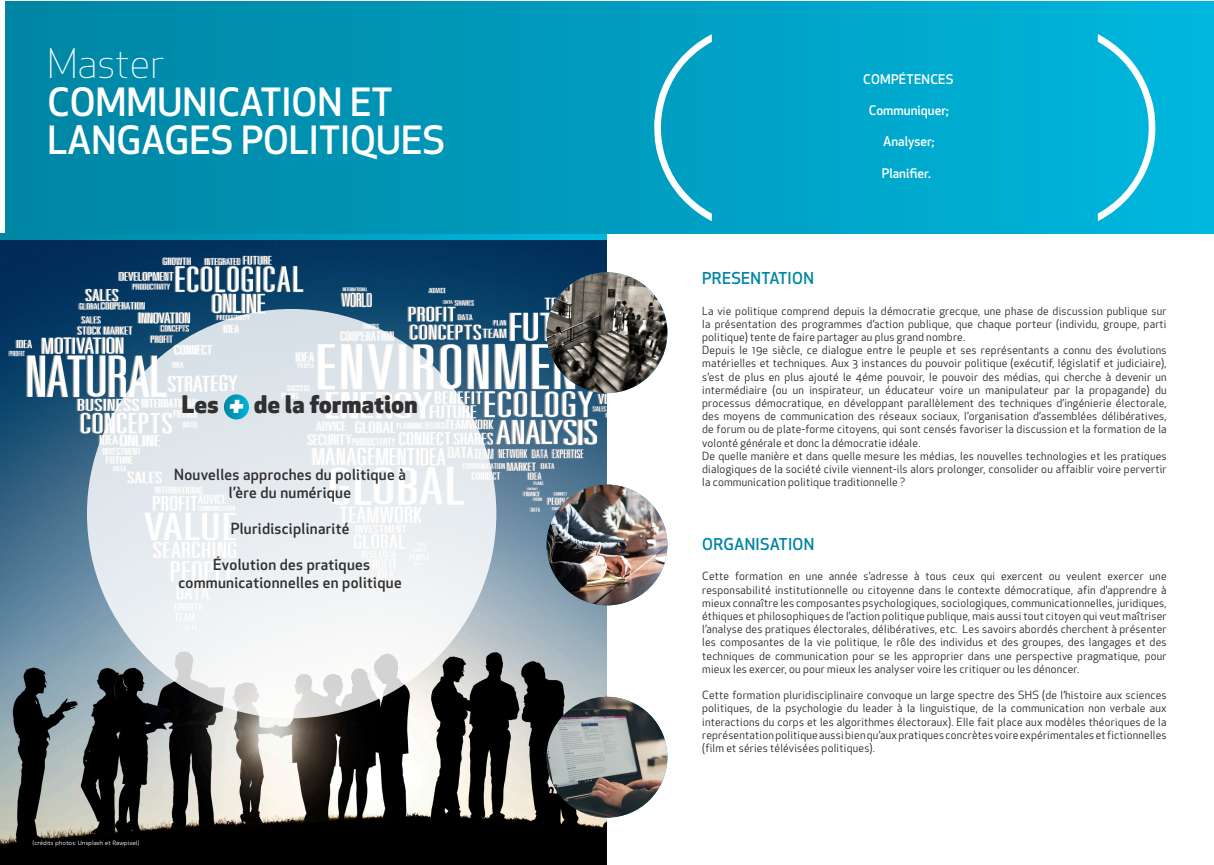
<style>
.page{position:relative;width:1214px;height:865px;background:#fff}
.page>*{position:absolute;margin:0;border:0;box-sizing:border-box;transform-origin:0 0}
.t1{font:300 40px "Apex New";color:#fff}
.t2{font:500 38px "Apex New";color:#fff}
.t3{font:italic 800 25.3px "Apex New";color:#fff}
.t4{font:800 23.6px "Apex New";letter-spacing:.02em;color:#312f30}
.t5{font:500 16px "Apex New";letter-spacing:.02em;color:#0085a3}
.t6{font:500 15px/18px "Apex New";letter-spacing:.02em;color:#312f30;text-align:center}
.t7{font:500 13px "Apex New";color:#fff}
.t8{font:500 13px "Apex New";letter-spacing:.02em;color:#fff}
.t9{font:11px/13.2px "Apex New";letter-spacing:.02em;color:#231f20;text-align:justify}
.t10{font:6px "Brother 1816 Book";color:#fff}
</style>
<div class="page">
<div style="left:6px;top:2px;width:1207px;height:232px;background:linear-gradient(to right,#0084a2,#00b6dd)"></div>
<img style="left:0;top:240px;width:607px;height:625px">
<img style="left:546px;top:272px;width:121px;height:121px;border-radius:60px">
<img style="left:546px;top:484px;width:121px;height:121px;border-radius:60px">
<img style="left:546px;top:696px;width:121px;height:121px;border-radius:60px">
<svg style="left:654px;top:34px;width:57px;height:187px;background:#22acca"></svg>
<svg style="left:1097px;top:34px;width:58px;height:187px;background:#21bdde"></svg>
<svg style="left:87px;top:309px;width:409px;height:409px"></svg>
<svg style="left:224px;top:394px;width:25px;height:25px"></svg>
<p class="t1" style="left:47px;top:39px;width:119px">Master</p>
<p class="t2" style="left:47px;top:77px;width:347px">COMMUNICATION ET</p>
<p class="t2" style="left:47px;top:115px;width:399px">LANGAGES POLITIQUES</p>
<p class="t4" style="left:182px;top:388px;width:38px">Les</p>
<p class="t3" style="left:229px;top:388px;width:17px">+</p>
<p class="t4" style="left:254px;top:388px;width:165px">de la formation</p>
<p class="t6" style="left:174px;top:465px;width:233px">Nouvelles approches du politique à l’ère du numérique</p>
<p class="t6" style="left:231px;top:519px;width:120px">Pluridisciplinarité</p>
<p class="t6" style="left:178px;top:555px;width:225px">Évolution des pratiques communicationnelles en politique</p>
<p class="t10" style="left:33px;top:838px;width:108px">(crédits photos: Unsplash et Rawpixel)</p>
<p class="t5" style="left:702px;top:268px;width:113px">PRESENTATION</p>
<p class="t8" style="left:863px;top:71px;width:92px">COMPÉTENCES</p>
<p class="t7" style="left:868px;top:102px;width:82px">Communiquer;</p>
<p class="t7" style="left:883px;top:133px;width:53px">Analyser;</p>
<p class="t7" style="left:881px;top:164px;width:51px">Planifier.</p>
<p class="t9" style="left:702px;top:304px;width:466px">La vie politique comprend depuis la démocratie grecque, une phase de discussion publique sur la présentation des programmes d’action publique, que chaque porteur (individu, groupe, parti politique) tente de faire partager au plus grand nombre.</p>
<p class="t9" style="left:702px;top:343px;width:466px">Depuis le 19e siècle, ce dialogue entre le peuple et ses représentants a connu des évolutions matérielles et techniques. Aux 3 instances du pouvoir politique (exécutif, législatif et judiciaire), s’est de plus en plus ajouté le 4éme pouvoir, le pouvoir des médias, qui cherche à devenir un intermédiaire (ou un inspirateur, un éducateur voire un manipulateur par la propagande) du processus démocratique, en développant parallèlement des techniques d’ingénierie électorale, des moyens de communication des réseaux sociaux, l’organisation d’assemblées délibératives, de forum ou de plate-forme citoyens, qui sont censés favoriser la discussion et la formation de la volonté générale et donc la démocratie idéale.</p>
<p class="t9" style="left:702px;top:449px;width:466px">De quelle manière et dans quelle mesure les médias, les nouvelles technologies et les pratiques dialogiques de la société civile viennent-ils alors prolonger, consolider ou affaiblir voire pervertir la communication politique traditionnelle ?</p>
<p class="t5" style="left:702px;top:533px;width:114px">ORGANISATION</p>
<p class="t9" style="left:702px;top:569px;width:466px">Cette formation en une année s’adresse à tous ceux qui exercent ou veulent exercer une responsabilité institutionnelle ou citoyenne dans le contexte démocratique, afin d’apprendre à mieux connaître les composantes psychologiques, sociologiques, communicationnelles, juridiques, éthiques et philosophiques de l’action politique publique, mais aussi tout citoyen qui veut maîtriser l’analyse des pratiques électorales, délibératives, etc. Les savoirs abordés cherchent à présenter les composantes de la vie politique, le rôle des individus et des groupes, des langages et des techniques de communication pour se les approprier dans une perspective pragmatique, pour mieux les exercer, ou pour mieux les analyser voire les critiquer ou les dénoncer.</p>
<p class="t9" style="left:702px;top:688px;width:466px">Cette formation pluridisciplinaire convoque un large spectre des SHS (de l’histoire aux sciences politiques, de la psychologie du leader à la linguistique, de la communication non verbale aux interactions du corps et les algorithmes électoraux). Elle fait place aux modèles théoriques de la représentation politique aussi bien qu’aux pratiques concrètes voire expérimentales et fictionnelles (film et séries télévisées politiques).</p>
</div>
